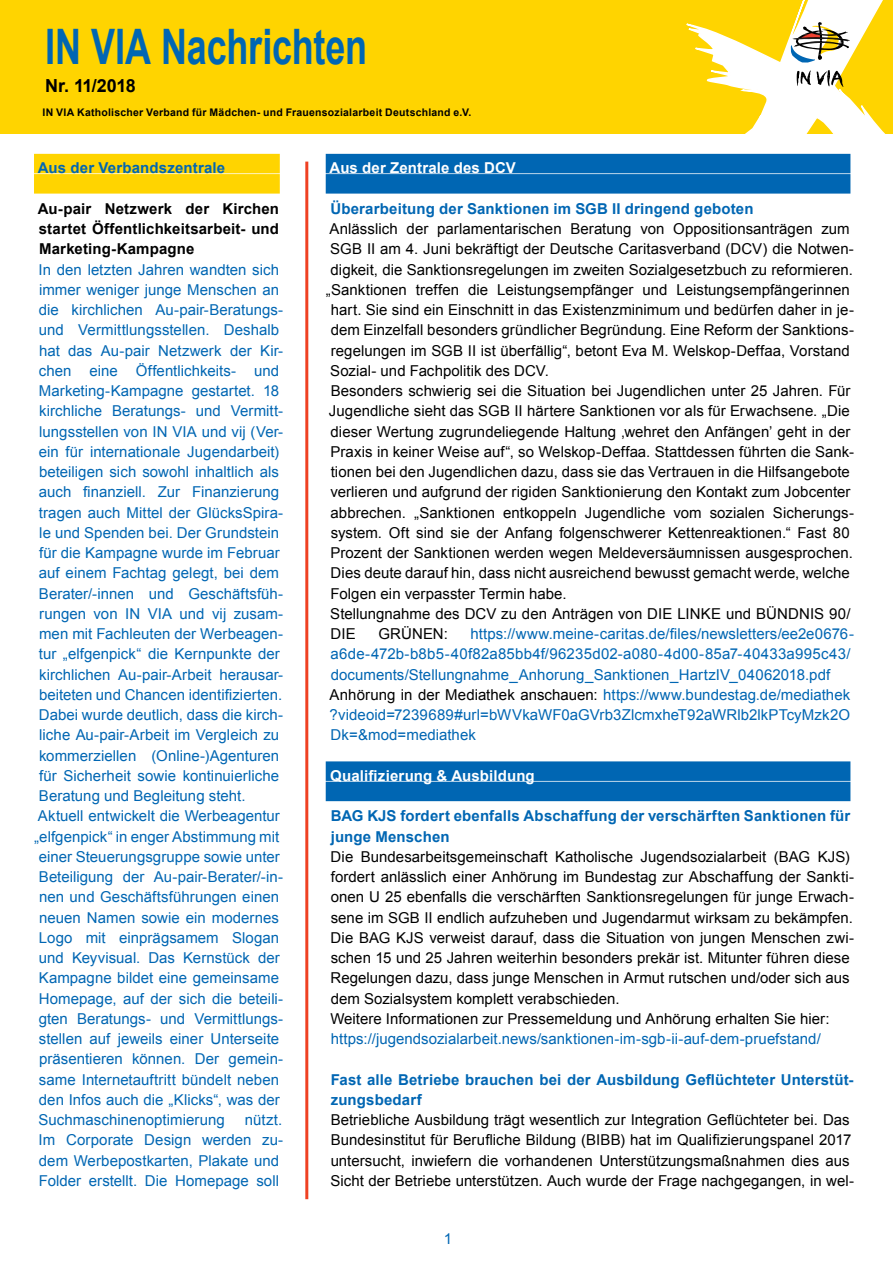
<style>
.page{position:relative;width:893px;height:1263px;background:#fff}
.page>*{position:absolute;margin:0;border:0;box-sizing:border-box;transform-origin:0 0}
.t1{font:700 48.9px "Arial";letter-spacing:-.005em;color:#0066b3;scale:.74 1}
.t2{font:700 18px "Arial";letter-spacing:-.025em;color:#000}
.t3{font:15px/20.2px "Arial";letter-spacing:.005em;color:#000}
.t4{font:15px/20.2px "Arial";letter-spacing:.005em;color:#0066b3}
.t5{font:700 15px/20.2px "Arial";letter-spacing:.01em;color:#0066b3}
.t6{font:700 15px/20.2px "Arial";letter-spacing:.01em;color:#000;text-align:justify}
.t7{font:700 15px "Arial";letter-spacing:.01em;color:#fff}
.t8{font:700 10.5px "Arial";letter-spacing:.02em;color:#000}
.s1{color:#000}
</style>
<div class="page">
<div style="left:0;top:0;width:893px;height:133px;background:#ffd400"></div>
<svg style="left:686px;top:0;width:199px;height:133px"></svg>
<hr style="left:305px;top:162px;width:3px;height:1037px;background:#ef4123">
<div style="left:34px;top:154px;width:246px;height:19px;background:#ffd400"></div>
<div style="left:34px;top:174px;width:246px;height:20px;background:#ffd400"></div>
<div style="left:326px;top:154px;width:524px;height:19px;background:#0066b3"></div>
<div style="left:326px;top:174px;width:524px;height:20px;background:#0066b3"></div>
<div style="left:326px;top:761px;width:524px;height:20px;background:#0066b3"></div>
<div style="left:326px;top:782px;width:524px;height:19px;background:#0066b3"></div>
<h1 class="t1" style="left:45px;top:14px;width:437px">IN VIA Nachrichten</h1>
<p class="t2" style="left:45px;top:74px;width:92px">Nr. 11/2018</p>
<p class="t8" style="left:43px;top:105px;width:430px">IN VIA Katholischer Verband für Mädchen- und Frauensozialarbeit Deutschland e.V.</p>
<p class="t5" style="left:38px;top:158px;width:189px">Aus der Verbandszentrale</p>
<p class="t6" style="left:38px;top:199px;width:243px">Au-pair Netzwerk der Kirchen startet Öffentlichkeitsarbeit- und Marketing-Kampagne</p>
<p class="t4" style="left:39px;top:259px;width:242px">In den letzten Jahren wandten sich</p>
<p class="t4" style="left:39px;top:280px;width:242px">immer weniger junge Menschen an</p>
<p class="t4" style="left:39px;top:300px;width:246px">die kirchlichen Au-pair-Beratungs-</p>
<p class="t4" style="left:39px;top:320px;width:242px">und Vermittlungsstellen. Deshalb</p>
<p class="t4" style="left:39px;top:340px;width:246px">hat das Au-pair Netzwerk der Kir-</p>
<p class="t4" style="left:39px;top:361px;width:242px">chen eine Öffentlichkeits- und</p>
<p class="t4" style="left:39px;top:381px;width:242px">Marketing-Kampagne gestartet. 18</p>
<p class="t4" style="left:39px;top:401px;width:246px">kirchliche Beratungs- und Vermitt-</p>
<p class="t4" style="left:39px;top:421px;width:245px">lungsstellen von IN VIA und vij (Ver-</p>
<p class="t4" style="left:39px;top:442px;width:242px">ein für internationale Jugendarbeit)</p>
<p class="t4" style="left:39px;top:462px;width:241px">beteiligen sich sowohl inhaltlich als</p>
<p class="t4" style="left:39px;top:482px;width:242px">auch finanziell. Zur Finanzierung</p>
<p class="t4" style="left:39px;top:502px;width:246px">tragen auch Mittel der GlücksSpira-</p>
<p class="t4" style="left:39px;top:523px;width:241px">le und Spenden bei. Der Grundstein</p>
<p class="t4" style="left:39px;top:543px;width:242px">für die Kampagne wurde im Februar</p>
<p class="t4" style="left:39px;top:563px;width:242px">auf einem Fachtag gelegt, bei dem</p>
<p class="t4" style="left:39px;top:583px;width:246px">Berater/-innen und Geschäftsfüh-</p>
<p class="t4" style="left:39px;top:604px;width:246px">rungen von IN VIA und vij zusam-</p>
<p class="t4" style="left:39px;top:624px;width:246px">men mit Fachleuten der Werbeagen-</p>
<p class="t4" style="left:39px;top:644px;width:242px">tur „elfgenpick“ die Kernpunkte der</p>
<p class="t4" style="left:39px;top:664px;width:246px">kirchlichen Au-pair-Arbeit herausar-</p>
<p class="t4" style="left:39px;top:685px;width:245px">beiteten und Chancen identifizierten.</p>
<p class="t4" style="left:39px;top:705px;width:246px">Dabei wurde deutlich, dass die kirch-</p>
<p class="t4" style="left:39px;top:725px;width:241px">liche Au-pair-Arbeit im Vergleich zu</p>
<p class="t4" style="left:39px;top:745px;width:242px">kommerziellen (Online-)Agenturen</p>
<p class="t4" style="left:39px;top:766px;width:242px">für Sicherheit sowie kontinuierliche</p>
<p class="t4" style="left:39px;top:786px;width:208px">Beratung und Begleitung steht.</p>
<p class="t4" style="left:38px;top:806px;width:243px">Aktuell entwickelt die Werbeagentur</p>
<p class="t4" style="left:34px;top:826px;width:246px">„elfgenpick“ in enger Abstimmung mit</p>
<p class="t4" style="left:39px;top:847px;width:243px">einer Steuerungsgruppe sowie unter</p>
<p class="t4" style="left:39px;top:867px;width:246px">Beteiligung der Au-pair-Berater/-in-</p>
<p class="t4" style="left:39px;top:887px;width:242px">nen und Geschäftsführungen einen</p>
<p class="t4" style="left:39px;top:907px;width:242px">neuen Namen sowie ein modernes</p>
<p class="t4" style="left:39px;top:928px;width:242px">Logo mit einprägsamem Slogan</p>
<p class="t4" style="left:39px;top:948px;width:242px">und Keyvisual. Das Kernstück der</p>
<p class="t4" style="left:39px;top:968px;width:242px">Kampagne bildet eine gemeinsame</p>
<p class="t4" style="left:39px;top:988px;width:246px">Homepage, auf der sich die beteili-</p>
<p class="t4" style="left:39px;top:1009px;width:246px">gten Beratungs- und Vermittlungs-</p>
<p class="t4" style="left:39px;top:1029px;width:242px">stellen auf jeweils einer Unterseite</p>
<p class="t4" style="left:39px;top:1049px;width:246px">präsentieren können. Der gemein-</p>
<p class="t4" style="left:39px;top:1069px;width:242px">same Internetauftritt bündelt neben</p>
<p class="t4" style="left:39px;top:1090px;width:242px">den Infos auch die „Klicks“, was der</p>
<p class="t4" style="left:39px;top:1110px;width:188px">Suchmaschinenoptimierung</p>
<p class="t4" style="left:39px;top:1110px;width:246px;text-indent:206px">nützt.<br>Im Corporate Design werden zu&shy;dem Werbepostkarten, Plakate und<br>Folder erstellt. Die Homepage soll</p>
<p class="t7" style="left:330px;top:158px;width:188px">Aus der Zentrale des DCV</p>
<p class="t5" style="left:330px;top:199px;width:424px">Überarbeitung der Sanktionen im SGB II dringend geboten</p>
<p class="t3" style="left:330px;top:219px;width:522px">Anlässlich der parlamentarischen Beratung von Oppositionsanträgen zum</p>
<p class="t3" style="left:330px;top:239px;width:525px">SGB II am 4. Juni bekräftigt der Deutsche Caritasverband (DCV) die Notwen-</p>
<p class="t3" style="left:331px;top:259px;width:524px">digkeit, die Sanktionsregelungen im zweiten Sozialgesetzbuch zu reformieren.</p>
<p class="t3" style="left:326px;top:280px;width:525px">„Sanktionen treffen die Leistungsempfänger und Leistungsempfängerinnen</p>
<p class="t3" style="left:331px;top:300px;width:525px">hart. Sie sind ein Einschnitt in das Existenzminimum und bedürfen daher in je-</p>
<p class="t3" style="left:331px;top:320px;width:525px">dem Einzelfall besonders gründlicher Begründung. Eine Reform der Sanktions-</p>
<p class="t3" style="left:331px;top:340px;width:520px">regelungen im SGB II ist überfällig“, betont Eva M. Welskop-Deffaa, Vorstand</p>
<p class="t3" style="left:330px;top:361px;width:220px">Sozial- und Fachpolitik des DCV.</p>
<p class="t3" style="left:331px;top:381px;width:521px">Besonders schwierig sei die Situation bei Jugendlichen unter 25 Jahren. Für</p>
<p class="t3" style="left:329px;top:401px;width:522px">Jugendliche sieht das SGB II härtere Sanktionen vor als für Erwachsene. „Die</p>
<p class="t3" style="left:331px;top:421px;width:521px">dieser Wertung zugrundeliegende Haltung ‚wehret den Anfängen’ geht in der</p>
<p class="t3" style="left:331px;top:442px;width:525px">Praxis in keiner Weise auf“, so Welskop-Deffaa. Stattdessen führten die Sank-</p>
<p class="t3" style="left:331px;top:462px;width:521px">tionen bei den Jugendlichen dazu, dass sie das Vertrauen in die Hilfsangebote</p>
<p class="t3" style="left:330px;top:482px;width:522px">verlieren und aufgrund der rigiden Sanktionierung den Kontakt zum Jobcenter</p>
<p class="t3" style="left:331px;top:502px;width:525px">abbrechen. „Sanktionen entkoppeln Jugendliche vom sozialen Sicherungs-</p>
<p class="t3" style="left:331px;top:523px;width:521px">system. Oft sind sie der Anfang folgenschwerer Kettenreaktionen.“ Fast 80</p>
<p class="t3" style="left:331px;top:543px;width:524px">Prozent der Sanktionen werden wegen Meldeversäumnissen ausgesprochen.</p>
<p class="t3" style="left:331px;top:563px;width:521px">Dies deute darauf hin, dass nicht ausreichend bewusst gemacht werde, welche</p>
<p class="t3" style="left:331px;top:583px;width:238px">Folgen ein verpasster Termin habe.</p>
<p class="t3" style="left:330px;top:604px;width:522px">Stellungnahme des DCV zu den Anträgen von DIE LINKE und BÜNDNIS 90/</p>
<p class="t3" style="left:331px;top:624px;width:27px">DIE</p>
<p class="t3" style="left:378px;top:624px;width:71px">GRÜNEN:</p>
<p class="t4" style="left:329px;top:624px;width:526px;text-indent:141px">https://www.meine-caritas.de/files/newsletters/ee2e0676- a6de-472b-b8b5-40f82a85bb4f/96235d02-a080-4d00-85a7-40433a995c43/ documents/Stellungnahme_Anhorung_Sanktionen_HartzIV_04062018.pdf <span class="s1">Anhörung in der Mediathek anschauen:</span> https://www.bundestag.de/mediathek ?videoid=7239689#url=bWVkaWF0aGVrb3ZlcmxheT92aWRlb2lkPTcyMzk2O Dk=&amp;mod=mediathek</p>
<p class="t7" style="left:330px;top:766px;width:206px">Qualifizierung &amp; Ausbildung</p>
<p class="t5" style="left:331px;top:806px;width:521px">BAG KJS fordert ebenfalls Abschaffung der verschärften Sanktionen für junge Menschen</p>
<p class="t3" style="left:330px;top:847px;width:525px">Die Bundesarbeitsgemeinschaft Katholische Jugendsozialarbeit (BAG KJS) fordert anlässlich einer Anhörung im Bundestag zur Abschaffung der Sankti&shy;onen U 25 ebenfalls die verschärften Sanktionsregelungen für junge Erwach&shy;sene im SGB II endlich aufzuheben und Jugendarmut wirksam zu bekämpfen.<br>Die BAG KJS verweist darauf, dass die Situation von jungen Menschen zwi&shy;schen 15 und 25 Jahren weiterhin besonders prekär ist. Mitunter führen diese Regelungen dazu, dass junge Menschen in Armut rutschen und/oder sich aus dem Sozialsystem komplett verabschieden.<br>Weitere Informationen zur Pressemeldung und Anhörung erhalten Sie hier:</p>
<p class="t4" style="left:331px;top:1029px;width:492px">https://jugendsozialarbeit.news/sanktionen-im-sgb-ii-auf-dem-pruefstand/</p>
<p class="t5" style="left:331px;top:1070px;width:524px">Fast alle Betriebe brauchen bei der Ausbildung Geflüchteter Unterstüt&shy;zungsbedarf</p>
<p class="t3" style="left:330px;top:1110px;width:525px">Betriebliche Ausbildung trägt wesentlich zur Integration Geflüchteter bei. Das Bundesinstitut für Berufliche Bildung (BIBB) hat im Qualifizierungspanel 2017 untersucht, inwiefern die vorhandenen Unterstützungsmaßnahmen dies aus Sicht der Betriebe unterstützen. Auch wurde der Frage nachgegangen, in wel-</p>
<p class="t4" style="left:444px;top:1229px;width:10px">1</p>
</div>
